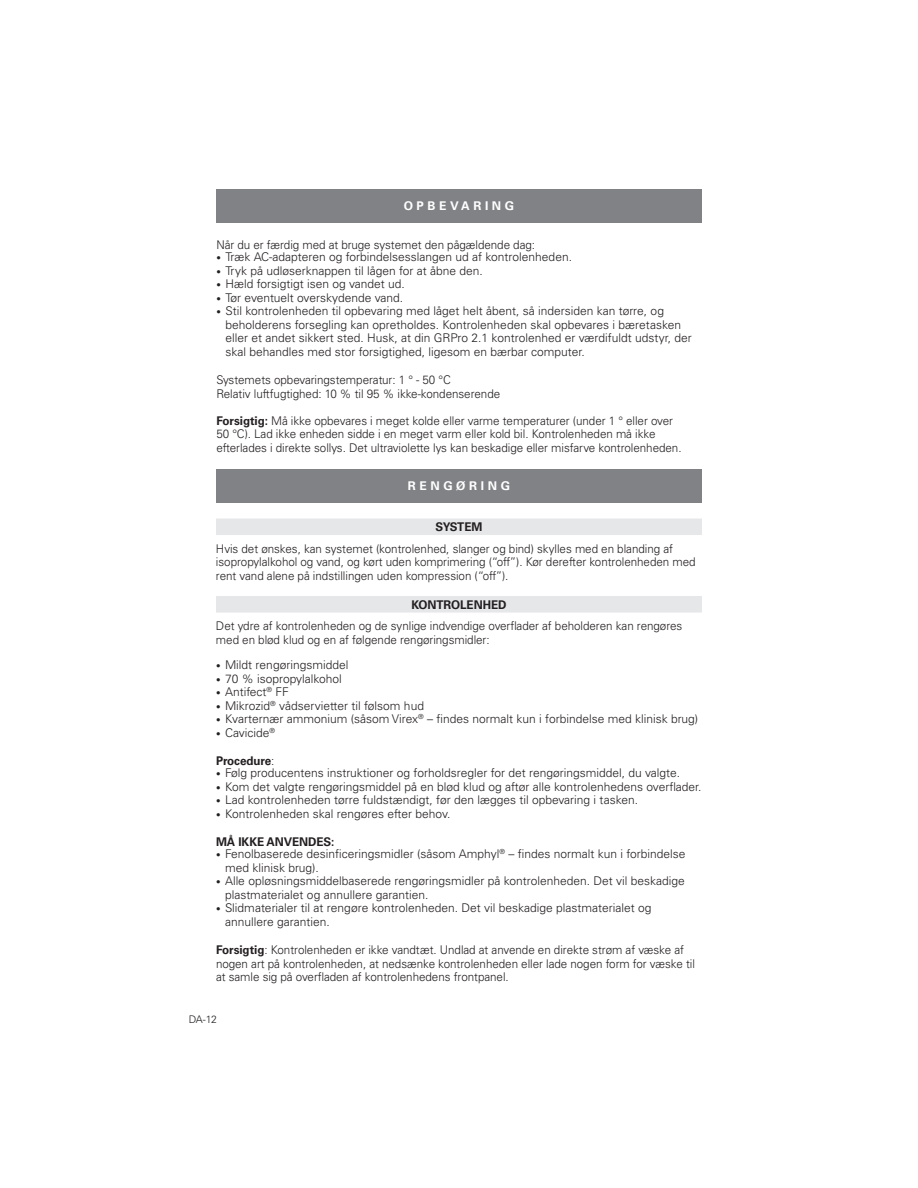
<style>
.page{position:relative;width:918px;height:1188px;background:#fff}
.page>*{position:absolute;margin:0;border:0;box-sizing:border-box;transform-origin:0 0}
.Text{font:300 12px/13.5px "Univers LT Std";color:#231f20}
.Text-2{font:700 12px "Univers LT Std";letter-spacing:-.005em;color:#231f20}
.Page_header{font:700 12px "Univers LT Std";letter-spacing:.3em;color:#fff}
.Subhead__all_caps{font:700 12px "Univers LT Std";letter-spacing:-.005em;color:#231f20}
.t1{font:300 10.5px "Univers LT Std";color:#231f20}
.s1{font-size:9px}
.s2{font-weight:700}
.s3{font-weight:300}
</style>
<div class="page">
<div style="left:216px;top:519px;width:486px;height:16px;background:#e6e7e9"></div>
<div style="left:216px;top:596px;width:486px;height:17px;background:#e6e7e9"></div>
<div style="left:216px;top:189px;width:486px;height:34px;background:#808285"></div>
<div style="left:216px;top:469px;width:486px;height:33px;background:#808285"></div>
<p class="Page_header" style="left:404px;top:199px;width:112px">OPBEVARING</p>
<p class="Text" style="left:216px;top:238px;width:320px">Når du er færdig med at bruge systemet den pågældende dag:</p>
<p class="Text" style="left:216px;top:250px;width:357px"><span class="s1">•</span> Træk AC-adapteren og forbindelsesslangen ud af kontrolenheden.</p>
<p class="Text" style="left:216px;top:264px;width:268px"><span class="s1">•</span> Tryk på udløserknappen til lågen for at åbne den.</p>
<p class="Text" style="left:216px;top:277px;width:190px"><span class="s1">•</span> Hæld forsigtigt isen og vandet ud.</p>
<p class="Text" style="left:216px;top:291px;width:188px"><span class="s1">•</span> Tør eventuelt overskydende vand.</p>
<p class="Text" style="left:225px;top:304px;width:468px;text-indent:-9px"><span class="s1">•</span> Stil kontrolenheden til opbevaring med låget helt åbent, så indersiden kan tørre, og beholderens forsegling kan opretholdes. Kontrolenheden skal opbevares i bæretasken eller et andet sikkert sted. Husk, at din GRPro 2.1 kontrolenhed er værdifuldt udstyr, der skal behandles med stor forsigtighed, ligesom en bærbar computer.</p>
<p class="Text" style="left:216px;top:373px;width:236px">Systemets opbevaringstemperatur: 1 ° - 50 °C</p>
<p class="Text" style="left:216px;top:387px;width:285px">Relativ luftfugtighed: 10 % til 95 % ikke-kondenserende</p>
<p class="Text" style="left:216px;top:414px;width:467px"><span class="s2">Forsigtig:</span> Må ikke opbevares i meget kolde eller varme temperaturer (under 1 ° eller over<br>50 °C). Lad ikke enheden sidde i en meget varm eller kold bil. Kontrolenheden må ikke efterlades i direkte sollys. Det ultraviolette lys kan beskadige eller misfarve kontrolenheden.</p>
<p class="Page_header" style="left:408px;top:479px;width:104px">RENGØRING</p>
<p class="Subhead__all_caps" style="left:436px;top:520px;width:48px">SYSTEM</p>
<p class="Text" style="left:216px;top:542px;width:481px">Hvis det ønskes, kan systemet (kontrolenhed, slanger og bind) skylles med en blanding af isopropylalkohol og vand, og kørt uden komprimering (“off”). Kør derefter kontrolenheden med rent vand alene på indstillingen uden kompression (“off”).</p>
<p class="Subhead__all_caps" style="left:411px;top:598px;width:97px">KONTROLENHED</p>
<p class="Text" style="left:216px;top:619px;width:468px">Det ydre af kontrolenheden og de synlige indvendige overflader af beholderen kan rengøres med en blød klud og en af følgende rengøringsmidler:</p>
<p class="Text" style="left:216px;top:658px;width:134px"><span class="s1">•</span> Mildt rengøringsmiddel</p>
<p class="Text" style="left:216px;top:672px;width:127px"><span class="s1">•</span> 70 % isopropylalkohol</p>
<p class="Text" style="left:216px;top:685px;width:74px"><span class="s1">•</span> Antifect<sup>®</sup> FF</p>
<p class="Text" style="left:216px;top:699px;width:210px"><span class="s1">•</span> Mikrozid<sup>®</sup> vådservietter til følsom hud</p>
<p class="Text" style="left:216px;top:712px;width:484px"><span class="s1">•</span> Kvarternær ammonium (såsom Virex<sup>®</sup> – findes normalt kun i forbindelse med klinisk brug)</p>
<p class="Text" style="left:216px;top:726px;width:61px"><span class="s1">•</span> Cavicide<sup>®</sup></p>
<p class="Text-2" style="left:216px;top:754px;width:60px">Procedure<span class="s3">:</span></p>
<p class="Text" style="left:216px;top:766px;width:466px"><span class="s1">•</span> Følg producentens instruktioner og forholdsregler for det rengøringsmiddel, du valgte.</p>
<p class="Text" style="left:216px;top:780px;width:487px"><span class="s1">•</span> Kom det valgte rengøringsmiddel på en blød klud og aftør alle kontrolenhedens overflader.</p>
<p class="Text" style="left:216px;top:793px;width:424px"><span class="s1">•</span> Lad kontrolenheden tørre fuldstændigt, før den lægges til opbevaring i tasken.</p>
<p class="Text" style="left:216px;top:807px;width:236px"><span class="s1">•</span> Kontrolenheden skal rengøres efter behov.</p>
<p class="Text-2" style="left:216px;top:835px;width:120px">MÅ IKKE ANVENDES:</p>
<p class="Text" style="left:225px;top:847px;width:462px;text-indent:-9px"><span class="s1">•</span> Fenolbaserede desinficeringsmidler (såsom Amphyl<sup>®</sup> – findes normalt kun i forbindelse med klinisk brug).</p>
<p class="Text" style="left:225px;top:874px;width:461px;text-indent:-9px"><span class="s1">•</span> Alle opløsningsmiddelbaserede rengøringsmidler på kontrolenheden. Det vil beskadige plastmaterialet og annullere garantien.</p>
<p class="Text" style="left:225px;top:901px;width:428px;text-indent:-9px"><span class="s1">•</span> Slidmaterialer til at rengøre kontrolenheden. Det vil beskadige plastmaterialet og annullere garantien.</p>
<p class="Text" style="left:216px;top:943px;width:480px"><span class="s2">Forsigtig</span>: Kontrolenheden er ikke vandtæt. Undlad at anvende en direkte strøm af væske af nogen art på kontrolenheden, at nedsænke kontrolenheden eller lade nogen form for væske til at samle sig på overfladen af kontrolenhedens frontpanel.</p>
<p class="t1" style="left:189px;top:1013px;width:30px">DA-12</p>
</div>
